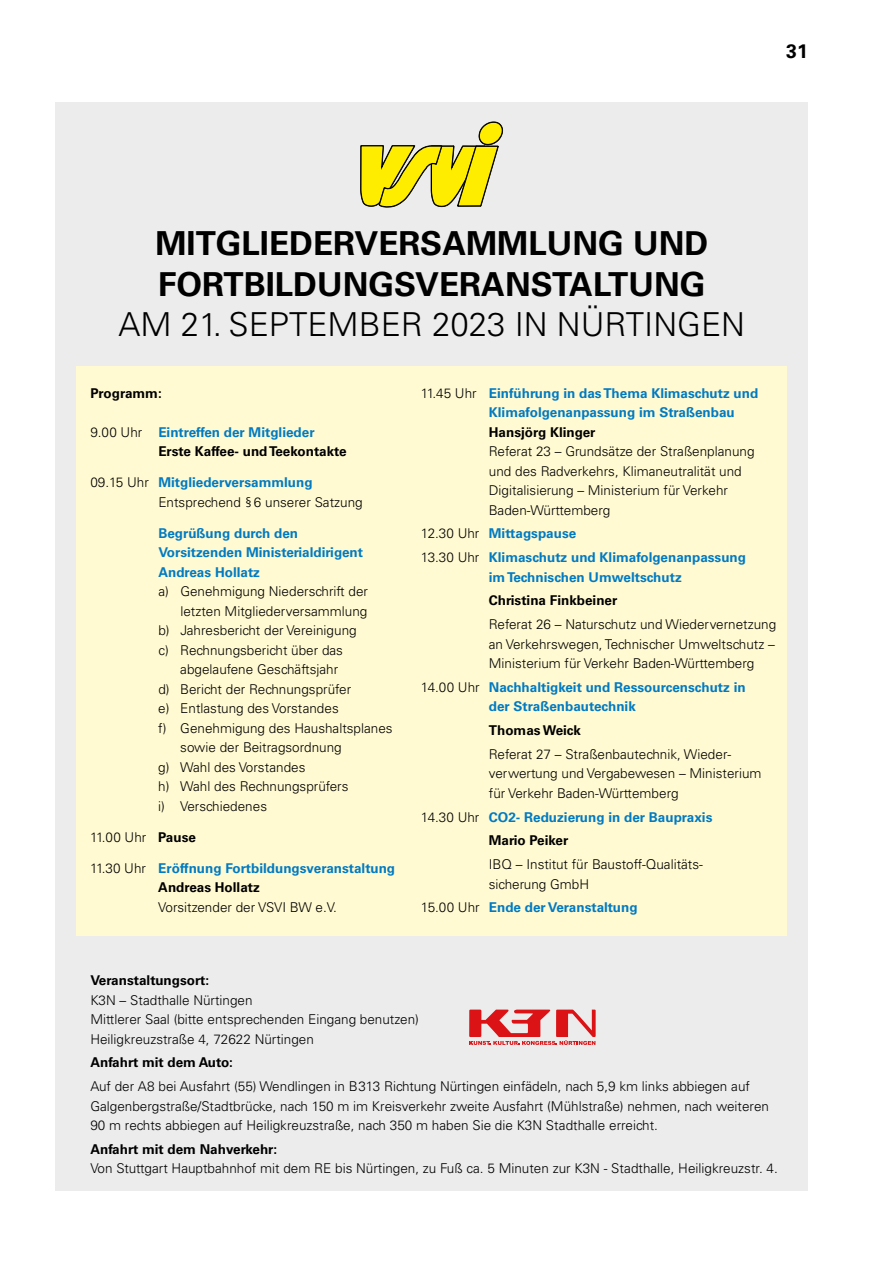
<style>
.page{position:relative;width:893px;height:1263px;background:#fff}
.page>*{position:absolute;margin:0;border:0;box-sizing:border-box;transform-origin:0 0}
.t1{font:700 33px/40.5px "Univers";color:#000}
.t2{font:300 33px "Univers";color:#000}
.t3{font:700 19.5px "Univers";color:#000}
.t4{font:300 13.5px/19.5px "Univers";color:#000}
.t5{font:700 13.5px/19.5px "Univers";color:#007ac3}
.t6{font:700 13.5px/19.5px "Univers";color:#000}
.s1{font-weight:300}
.s2{color:#007ac3}
.s3{font-weight:700;color:#007ac3}
.s4{font-weight:700}
.s5{font-weight:300;color:#000}
.s6{color:#000}
</style>
<div class="page">
<div style="left:55px;top:102px;width:753px;height:1089px;background:#ececed"></div>
<div style="left:77px;top:366px;width:710px;height:569px;background:#fffad1"></div>
<svg style="left:360px;top:122px;width:143px;height:86px"></svg>
<svg style="left:469px;top:1009px;width:127px;height:36px"></svg>
<h2 class="t3" style="left:786px;top:39px;width:23px">31</h2>
<h1 class="t1" style="left:155px;top:223px;width:554px">MITGLIEDERVERSAMMLUNG UND<br>FORTBILDUNGSVERANSTALTUNG</h1>
<h1 class="t2" style="left:119px;top:305px;width:628px">AM 21. SEPTEMBER 2023 IN NÜRTINGEN</h1>
<p class="t6" style="left:90px;top:383px;width:73px">Programm:</p>
<p class="t6" style="left:158px;top:422px;width:190px;text-indent:-68px"><span class="s1">9.00 Uhr</span> <span class="s2">Eintreffen der Mitglieder<br></span>Erste Kaffee- und Teekontakte</p>
<p class="t4" style="left:158px;top:473px;width:206px;text-indent:-68px">09.15 Uhr <span class="s3">Mitgliederversammlung<br></span>Entsprechend §6 unserer Satzung</p>
<p class="t5" style="left:158px;top:523px;width:206px">Begrüßung durch den<br>Vorsitzenden Ministerialdirigent<br>Andreas Hollatz</p>
<p class="t4" style="left:158px;top:582px;width:211px">a) Genehmigung Niederschrift der</p>
<p class="t4" style="left:180px;top:601px;width:189px">letzten Mitgliederversammlung</p>
<p class="t4" style="left:158px;top:621px;width:200px">b) Jahresbericht der Vereinigung</p>
<p class="t4" style="left:158px;top:640px;width:186px">c) Rechnungsbericht über das</p>
<p class="t4" style="left:180px;top:660px;width:159px">abgelaufene Geschäftsjahr</p>
<p class="t4" style="left:158px;top:679px;width:194px">d) Bericht der Rechnungsprüfer</p>
<p class="t4" style="left:158px;top:699px;width:182px">e) Entlastung des Vorstandes</p>
<p class="t4" style="left:158px;top:718px;width:236px">f) Genehmigung des Haushaltsplanes</p>
<p class="t4" style="left:180px;top:738px;width:163px">sowie der Beitragsordnung</p>
<p class="t4" style="left:158px;top:757px;width:149px">g) Wahl des Vorstandes</p>
<p class="t4" style="left:158px;top:777px;width:192px">h) Wahl des Rechnungsprüfers</p>
<p class="t4" style="left:158px;top:796px;width:110px">i) Verschiedenes</p>
<p class="t4" style="left:90px;top:827px;width:107px">11.00 Uhr <span class="s4">Pause</span></p>
<p class="t5" style="left:158px;top:858px;width:238px;text-indent:-68px"><span class="s5">11.30 Uhr</span> Eröffnung Fortbildungsveranstaltung<br><span class="s6">Andreas Hollatz</span></p>
<p class="t4" style="left:158px;top:897px;width:180px">Vorsitzender der VSVI BW e.V.</p>
<p class="t5" style="left:489px;top:383px;width:271px;text-indent:-68px"><span class="s5">11.45 Uhr</span> Einführung in das Thema Klimaschutz und<br>Klimafolgenanpassung im Straßenbau</p>
<p class="t6" style="left:489px;top:422px;width:108px">Hansjörg Klinger</p>
<p class="t4" style="left:489px;top:442px;width:267px">Referat 23 – Grundsätze der Straßenplanung und des Radverkehrs, Klimaneutralität und Digitalisierung – Ministerium für Verkehr Baden-Württemberg</p>
<p class="t5" style="left:421px;top:522px;width:327px;line-height:23.7px"><span class="s5">12.30 Uhr</span> Mittagspause<br><span class="s5">13.30 Uhr</span> Klimaschutz und Klimafolgenanpassung</p>
<p class="t5" style="left:489px;top:567px;width:194px">im Technischen Umweltschutz</p>
<p class="t6" style="left:489px;top:591px;width:130px">Christina Finkbeiner</p>
<p class="t4" style="left:489px;top:615px;width:289px;text-align:justify">Referat 26 – Naturschutz und Wiedervernetzung an Verkehrswegen, Technischer Umweltschutz – Ministerium für Verkehr Baden-Württemberg</p>
<p class="t5" style="left:489px;top:677px;width:258px;text-indent:-68px"><span class="s5">14.00 Uhr</span> Nachhaltigkeit und Ressourcenschutz in der Straßenbautechnik</p>
<p class="t6" style="left:489px;top:720px;width:94px">Thomas Weick</p>
<p class="t4" style="left:489px;top:744px;width:274px">Referat 27 – Straßenbautechnik, Wieder&shy;verwertung und Vergabewesen – Ministerium für Verkehr Baden-Württemberg</p>
<p class="t5" style="left:489px;top:805px;width:225px;line-height:23.7px;text-indent:-68px"><span class="s5">14.30 Uhr</span> CO2- Reduzierung in der Baupraxis<br><span class="s6">Mario Peiker</span></p>
<p class="t4" style="left:489px;top:855px;width:216px">IBQ – Institut für Baustoff-Qualitäts&shy;sicherung GmbH</p>
<p class="t5" style="left:421px;top:898px;width:218px"><span class="s5">15.00 Uhr</span> Ende der Veranstaltung</p>
<p class="t6" style="left:90px;top:970px;width:120px">Veranstaltungsort:</p>
<p class="t4" style="left:90px;top:990px;width:330px">K3N – Stadthalle Nürtingen<br>Mittlerer Saal (bitte entsprechenden Eingang benutzen)<br>Heiligkreuzstraße 4, 72622 Nürtingen</p>
<p class="t6" style="left:90px;top:1053px;width:144px">Anfahrt mit dem Auto:</p>
<p class="t4" style="left:90px;top:1077px;width:680px">Auf der A8 bei Ausfahrt (55) Wendlingen in B313 Richtung Nürtingen einfädeln, nach 5,9 km links abbiegen auf<br>Galgenbergstraße/Stadtbrücke, nach 150 m im Kreisverkehr zweite Ausfahrt (Mühlstraße) nehmen, nach weiteren<br>90 m rechts abbiegen auf Heiligkreuzstraße, nach 350 m haben Sie die K3N Stadthalle erreicht.</p>
<p class="t6" style="left:90px;top:1139px;width:188px">Anfahrt mit dem Nahverkehr:</p>
<p class="t4" style="left:90px;top:1159px;width:689px">Von Stuttgart Hauptbahnhof mit dem RE bis Nürtingen, zu Fuß ca. 5 Minuten zur K3N - Stadthalle, Heiligkreuzstr. 4.</p>
</div>
